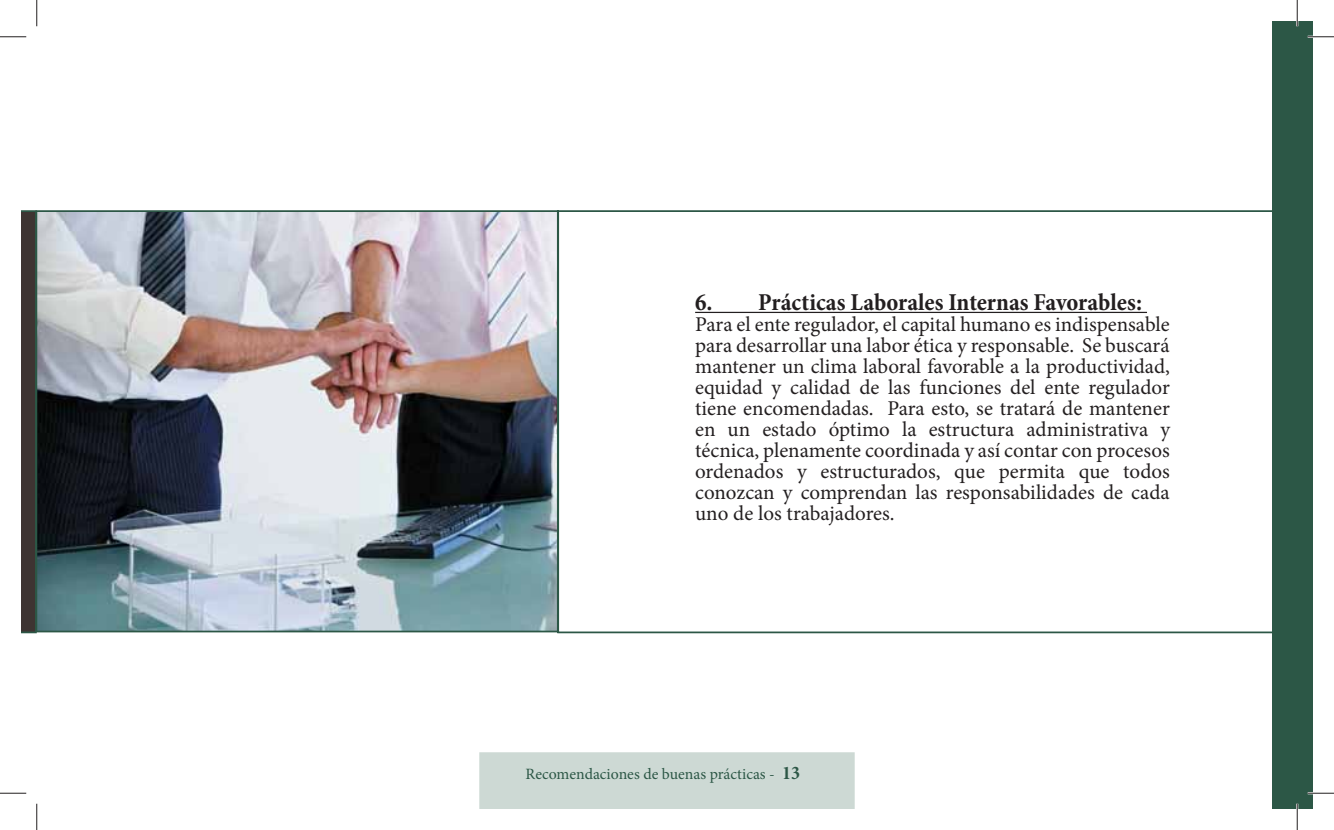
<style>
.page{position:relative;width:1334px;height:830px;background:#fff}
.page>*{position:absolute;margin:0;border:0;box-sizing:border-box;transform-origin:0 0}
.t1{font:700 condensed 24.5px "Minion Pro";color:#231f20}
.t2{font:21px/21px "Minion Pro";color:#231f20;text-align:justify}
.t3{font:15.75px "Minion Pro";color:#2c5746}
.s1{font-weight:700;font-stretch:condensed;font-size:19.25px}
</style>
<div class="page">
<div style="left:479px;top:752px;width:375px;height:56px;background:#cdd9d4"></div>
<div style="left:526px;top:767px;width:252px;height:15px;background:#cdd9d4"></div>
<div style="left:784px;top:766px;width:15px;height:13px;background:#cdd9d4"></div>
<svg style="left:35px;top:210px;width:1237px;height:424px"></svg>
<div style="left:1272px;top:21px;width:40px;height:787px;background:#2c5746"></div>
<hr style="left:695px;top:312px;width:452px;height:1px;background:#231f20">
<svg style="left:21px;top:210px;width:16px;height:423px;background:#3b3834"></svg>
<hr style="left:1307px;top:36px;width:27px;height:2px;background:#fff">
<hr style="left:1307px;top:792px;width:27px;height:2px;background:#fff">
<hr style="left:1296px;top:0;width:2px;height:26px;background:#fff">
<hr style="left:1296px;top:803px;width:2px;height:26px;background:#fff">
<svg style="left:0;top:36px;width:26px;height:1px"></svg>
<svg style="left:1307px;top:36px;width:27px;height:1px"></svg>
<svg style="left:0;top:792px;width:26px;height:1px"></svg>
<svg style="left:1307px;top:792px;width:27px;height:1px"></svg>
<svg style="left:36px;top:0;width:1px;height:26px"></svg>
<svg style="left:36px;top:803px;width:1px;height:26px"></svg>
<svg style="left:1296px;top:0;width:1px;height:26px"></svg>
<svg style="left:1296px;top:803px;width:1px;height:26px"></svg>
<p class="t1" style="left:695px;top:292px;width:448px">6. Prácticas Laborales Internas Favorables:</p>
<p class="t2" style="left:695px;top:315px;width:476px">Para el ente regulador, el capital humano es indispensable para desarrollar una labor ética y responsable. Se buscará mantener un clima laboral favorable a la productividad, equidad y calidad de las funciones del ente regulador tiene encomendadas. Para esto, se tratará de mantener en un estado óptimo la estructura administrativa y técnica, plenamente coordinada y así contar con procesos ordenados y estructurados, que permita que todos conozcan y comprendan las responsabilidades de cada uno de los trabajadores.</p>
<p class="t3" style="left:525px;top:767px;width:276px">Recomendaciones de buenas prácticas - <span class="s1">13</span></p>
</div>
